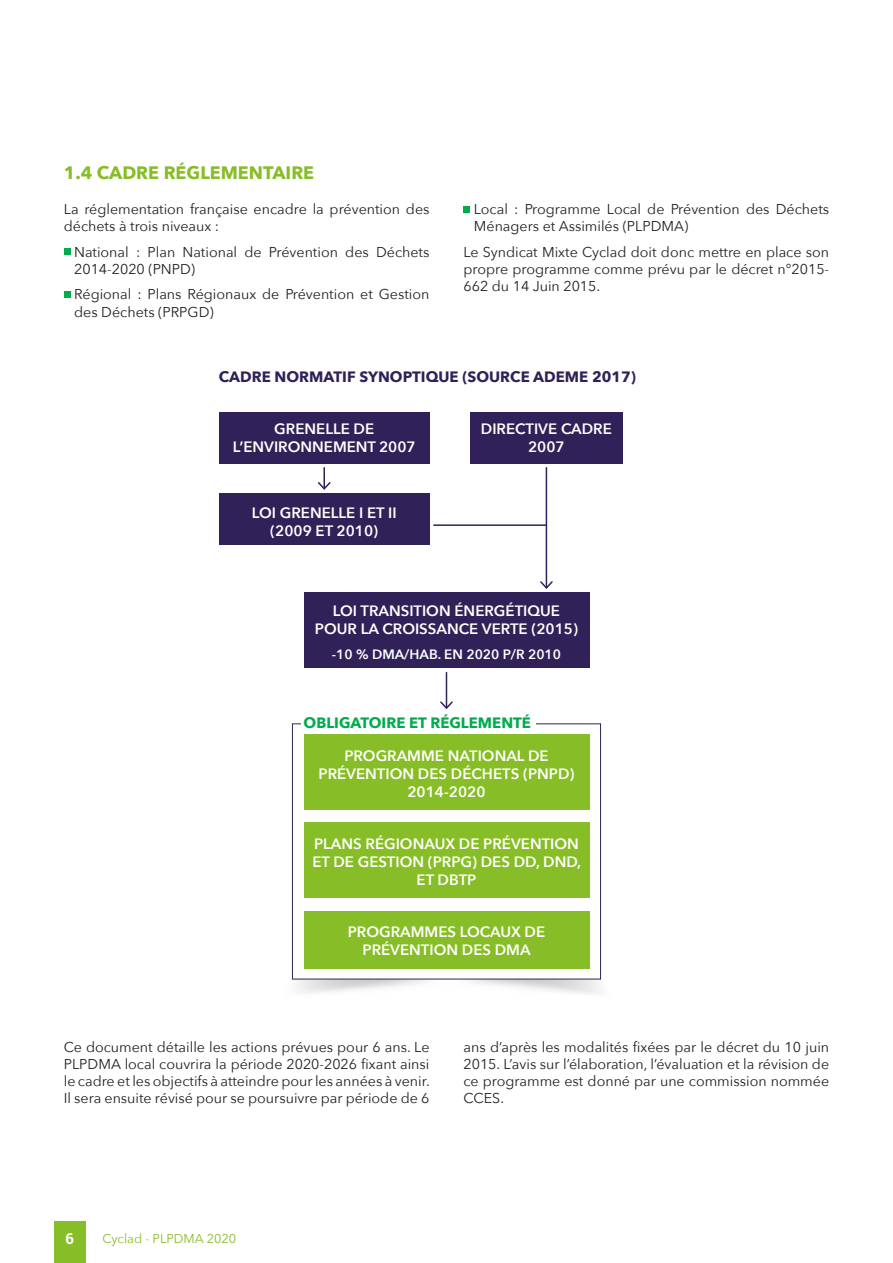
<style>
.page{position:relative;width:893px;height:1263px;background:#fff}
.page>*{position:absolute;margin:0;border:0;box-sizing:border-box;transform-origin:0 0}
.t1{font:700 18px "Avenir Next";color:#87bd26}
.t2{font:600 15px/18px "Avenir Next";color:#fff;text-align:center}
.t3{font:700 15px "Avenir Next";color:#302159}
.t4{font:700 15px "Avenir Next";color:#00ac4c}
.t5{font:700 15px "Roboto Slab";color:#fff}
.t6{font:14.25px/17.1px "Avenir Next";color:#231f20}
.t7{font:600 13.5px "Avenir Next";color:#fff}
.t8{font:12.75px "Avenir Next";color:#87bd26}
</style>
<div class="page">
<div style="left:54px;top:1222px;width:31px;height:41px;background:#87bd26"></div>
<div style="left:64px;top:248px;width:7px;height:7px;background:#00ac4c"></div>
<div style="left:64px;top:291px;width:7px;height:7px;background:#00ac4c"></div>
<div style="left:463px;top:206px;width:7px;height:7px;background:#00ac4c"></div>
<div style="left:219px;top:412px;width:210px;height:51px;background:#302159"></div>
<div style="left:470px;top:412px;width:152px;height:51px;background:#302159"></div>
<div style="left:219px;top:493px;width:210px;height:51px;background:#302159"></div>
<div style="left:304px;top:593px;width:285px;height:75px;background:#302159"></div>
<div style="left:304px;top:734px;width:285px;height:76px;background:#87bd26"></div>
<div style="left:304px;top:822px;width:285px;height:76px;background:#87bd26"></div>
<div style="left:304px;top:911px;width:285px;height:57px;background:#87bd26"></div>
<hr style="left:323px;top:468px;width:2px;height:21px;background:#302159">
<svg style="left:318px;top:481px;width:13px;height:9px"></svg>
<hr style="left:446px;top:672px;width:1px;height:36px;background:#302159">
<svg style="left:440px;top:700px;width:13px;height:9px"></svg>
<hr style="left:546px;top:468px;width:1px;height:120px;background:#302159">
<svg style="left:540px;top:580px;width:13px;height:9px"></svg>
<hr style="left:434px;top:524px;width:112px;height:2px;background:#302159">
<div style="left:292px;top:724px;width:309px;height:255px;border:1px solid #302159"></div>
<div style="left:301px;top:720px;width:234px;height:8px;background:#fff"></div>
<p class="t1" style="left:64px;top:157px;width:252px">1.4 CADRE RÉGLEMENTAIRE</p>
<p class="t6" style="left:64px;top:200px;width:367px">La réglementation française encadre la prévention des déchets à trois niveaux :</p>
<p class="t6" style="left:74px;top:243px;width:357px">National : Plan National de Prévention des Déchets<br>2014-2020 (PNPD)</p>
<p class="t6" style="left:74px;top:285px;width:357px">Régional : Plans Régionaux de Prévention et Gestion des Déchets (PRPGD)</p>
<p class="t6" style="left:474px;top:200px;width:357px">Local : Programme Local de Prévention des Déchets<br>Ménagers et Assimilés (PLPDMA)</p>
<p class="t6" style="left:463px;top:243px;width:367px;text-align:justify">Le Syndicat Mixte Cyclad doit donc mettre en place son propre programme comme prévu par le décret n°2015- 662 du 14 Juin 2015.</p>
<p class="t3" style="left:219px;top:364px;width:418px">CADRE NORMATIF SYNOPTIQUE (SOURCE ADEME 2017)</p>
<p class="t2" style="left:233px;top:420px;width:184px">GRENELLE DE<br>L’ENVIRONNEMENT 2007</p>
<p class="t2" style="left:481px;top:420px;width:132px">DIRECTIVE CADRE<br>2007</p>
<p class="t2" style="left:252px;top:503px;width:146px">LOI GRENELLE I ET II</p>
<p class="t2" style="left:270px;top:521px;width:109px">(2009 ET 2010)</p>
<p class="t2" style="left:315px;top:601px;width:265px">LOI TRANSITION ÉNERGÉTIQUE<br>POUR LA CROISSANCE VERTE (2015)</p>
<p class="t7" style="left:332px;top:642px;width:231px">-10 % DMA/HAB. EN 2020 P/R 2010</p>
<p class="t4" style="left:304px;top:710px;width:229px">OBLIGATOIRE ET RÉGLEMENTÉ</p>
<p class="t2" style="left:319px;top:746px;width:257px">PROGRAMME NATIONAL DE<br>PRÉVENTION DES DÉCHETS (PNPD)<br>2014-2020</p>
<p class="t2" style="left:312px;top:834px;width:270px">PLANS RÉGIONAUX DE PRÉVENTION<br>ET DE GESTION (PRPG) DES DD, DND,<br>ET DBTP</p>
<p class="t2" style="left:348px;top:922px;width:199px">PROGRAMMES LOCAUX DE<br>PRÉVENTION DES DMA</p>
<p class="t6" style="left:64px;top:1038px;width:368px;text-align:justify">Ce document détaille les actions prévues pour 6 ans. Le PLPDMA local couvrira la période 2020-2026 fixant ainsi le cadre et les objectifs à atteindre pour les années à venir.<br>Il sera ensuite révisé pour se poursuivre par période de 6</p>
<p class="t6" style="left:463px;top:1038px;width:367px;text-align:justify">ans d’après les modalités fixées par le décret du 10 juin 2015. L’avis sur l’élaboration, l’évaluation et la révision de ce programme est donné par une commission nommée CCES.</p>
<p class="t5" style="left:66px;top:1228px;width:10px">6</p>
<p class="t8" style="left:102px;top:1228px;width:135px">Cyclad - PLPDMA 2020</p>
</div>
